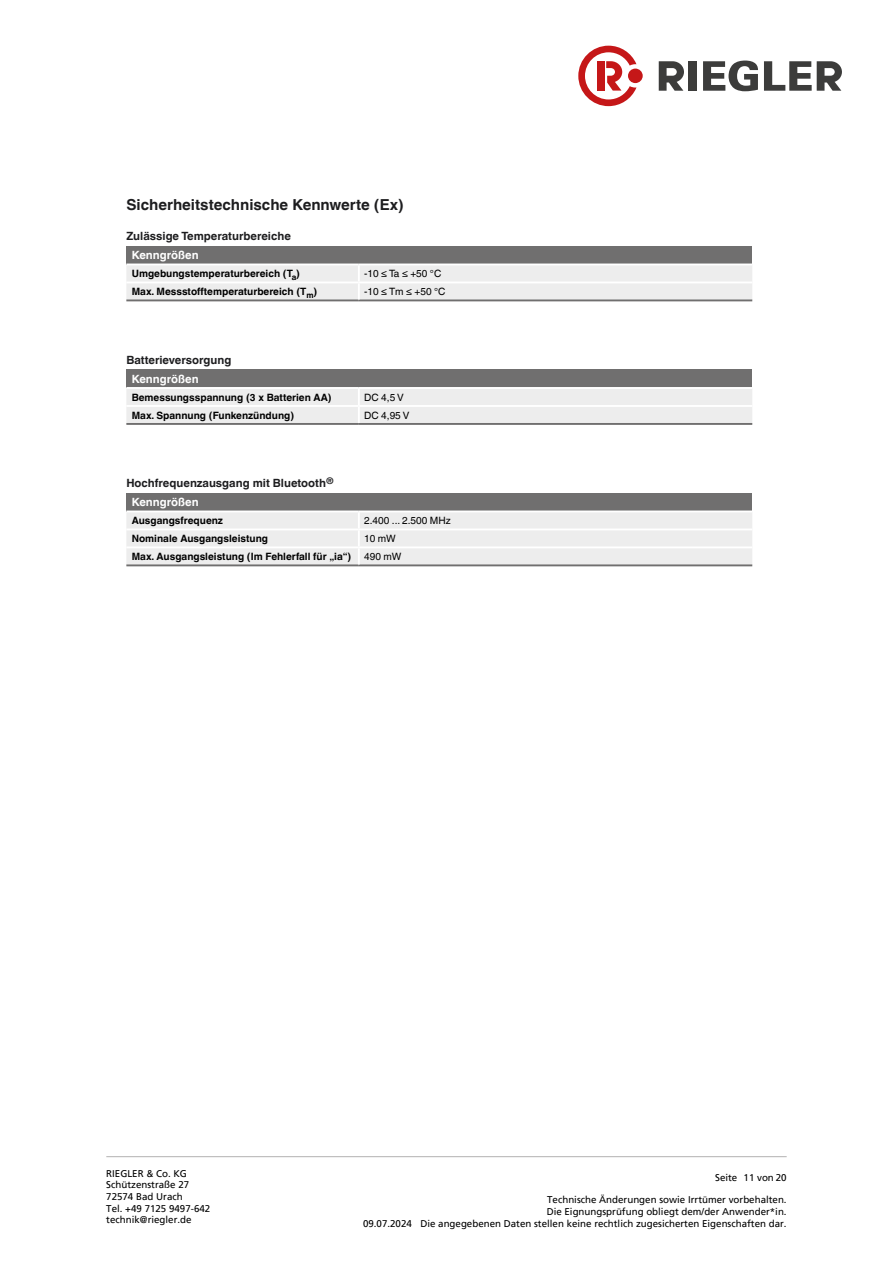
<style>
.page{position:relative;width:893px;height:1263px;background:#fff}
.page>*{position:absolute;margin:0;border:0;box-sizing:border-box;transform-origin:0 0}
.t1{font:700 15.15px "Helvetica World";color:#1d1d1f}
.t2{font:700 11.4px/18.9px "Helvetica World";color:#1d1d1f}
.t3{font:700 11.4px "Helvetica World";color:#fff}
.t4{font:700 10.05px "Helvetica World";color:#000}
.t5{font:10.05px "Helvetica World";color:#000}
.t6{font:9.75px/11.7px "Frutiger LT Pro";color:#000}
.s1{color:#fff}
</style>
<div class="page">
<svg style="left:659px;top:61px;width:25px;height:30px"></svg>
<div style="left:689px;top:61px;width:8px;height:30px;background:#3c3c3b"></div>
<svg style="left:703px;top:61px;width:55px;height:30px"></svg>
<svg style="left:764px;top:61px;width:78px;height:30px"></svg>
<svg style="left:578px;top:46px;width:58px;height:60px"></svg>
<div style="left:628px;top:69px;width:15px;height:14px;background:#c51718;border-radius:50%"></div>
<hr style="left:106px;top:1156px;width:681px;height:1px;background:#b3b2b2">
<div style="left:126px;top:246px;width:626px;height:18px;background:#706f6f"></div>
<hr style="left:126px;top:299px;width:233px;height:2px;background:#706f6f">
<hr style="left:359px;top:299px;width:393px;height:2px;background:#706f6f">
<svg style="left:126px;top:264px;width:626px;height:36px;background:#ececec"></svg>
<div style="left:126px;top:369px;width:626px;height:19px;background:#706f6f"></div>
<hr style="left:126px;top:423px;width:233px;height:2px;background:#706f6f">
<hr style="left:359px;top:423px;width:393px;height:2px;background:#706f6f">
<hr style="left:126px;top:387px;width:233px;height:2px;background:#fff">
<hr style="left:359px;top:387px;width:393px;height:2px;background:#fff">
<svg style="left:126px;top:389px;width:626px;height:35px;background:#eaeaea"></svg>
<div style="left:126px;top:493px;width:626px;height:18px;background:#706f6f"></div>
<hr style="left:126px;top:564px;width:233px;height:2px;background:#706f6f">
<hr style="left:359px;top:564px;width:393px;height:2px;background:#706f6f">
<hr style="left:126px;top:510px;width:233px;height:2px;background:#fff">
<hr style="left:359px;top:510px;width:393px;height:2px;background:#fff">
<svg style="left:126px;top:511px;width:626px;height:54px"></svg>
<h1 class="t1" style="left:126px;top:196px;width:279px">Sicherheitstechnische Kennwerte (Ex)</h1>
<p class="t2" style="left:126px;top:227px;width:166px">Zulässige Temperaturbereiche</p>
<p class="t3" style="left:132px;top:248px;width:68px">Kenngrößen</p>
<p class="t4" style="left:132px;top:268px;width:170px">Umgebungstemperaturbereich (T<sub>a</sub>)</p>
<p class="t5" style="left:364px;top:268px;width:79px">-10 ≤ Ta ≤ +50 °C</p>
<p class="t4" style="left:132px;top:286px;width:187px">Max. Messstofftemperaturbereich (T<sub>m</sub>)</p>
<p class="t5" style="left:364px;top:286px;width:83px">-10 ≤ Tm ≤ +50 °C</p>
<p class="t2" style="left:126px;top:350px;width:107px">Batterieversorgung</p>
<p class="t3" style="left:132px;top:372px;width:68px">Kenngrößen</p>
<p class="t4" style="left:132px;top:391px;width:201px">Bemessungsspannung (3 x Batterien AA)</p>
<p class="t5" style="left:364px;top:391px;width:41px">DC 4,5 V</p>
<p class="t4" style="left:132px;top:409px;width:164px">Max. Spannung (Funkenzündung)</p>
<p class="t5" style="left:364px;top:409px;width:47px">DC 4,95 V</p>
<p class="t2" style="left:132px;top:474px;width:203px;text-indent:-5px">Hochfrequenzausgang mit Bluetooth<sup>®<br></sup><span class="s1">Kenngrößen</span></p>
<p class="t4" style="left:132px;top:515px;width:93px">Ausgangsfrequenz</p>
<p class="t5" style="left:364px;top:515px;width:88px">2.400 ... 2.500 MHz</p>
<p class="t4" style="left:132px;top:533px;width:138px">Nominale Ausgangsleistung</p>
<p class="t5" style="left:364px;top:533px;width:33px">10 mW</p>
<p class="t4" style="left:132px;top:551px;width:221px">Max. Ausgangsleistung (Im Fehlerfall für „ia“)</p>
<p class="t5" style="left:364px;top:551px;width:39px">490 mW</p>
<p class="t6" style="left:106px;top:1167px;width:105px">RIEGLER &amp; Co. KG<br>Schützenstraße 27<br>72574 Bad Urach<br>Tel. +49 7125 9497-642 technik@riegler.de</p>
<p class="t6" style="left:363px;top:1217px;width:50px">09.07.2024</p>
<p class="t6" style="left:715px;top:1172px;width:73px">Seite 11 von 20</p>
<p class="t6" style="left:420px;top:1194px;width:368px;text-align:right">Technische Änderungen sowie Irrtümer vorbehalten.<br>Die Eignungsprüfung obliegt dem/der Anwender*in.<br>Die angegebenen Daten stellen keine rechtlich zugesicherten Eigenschaften dar.</p>
</div>
